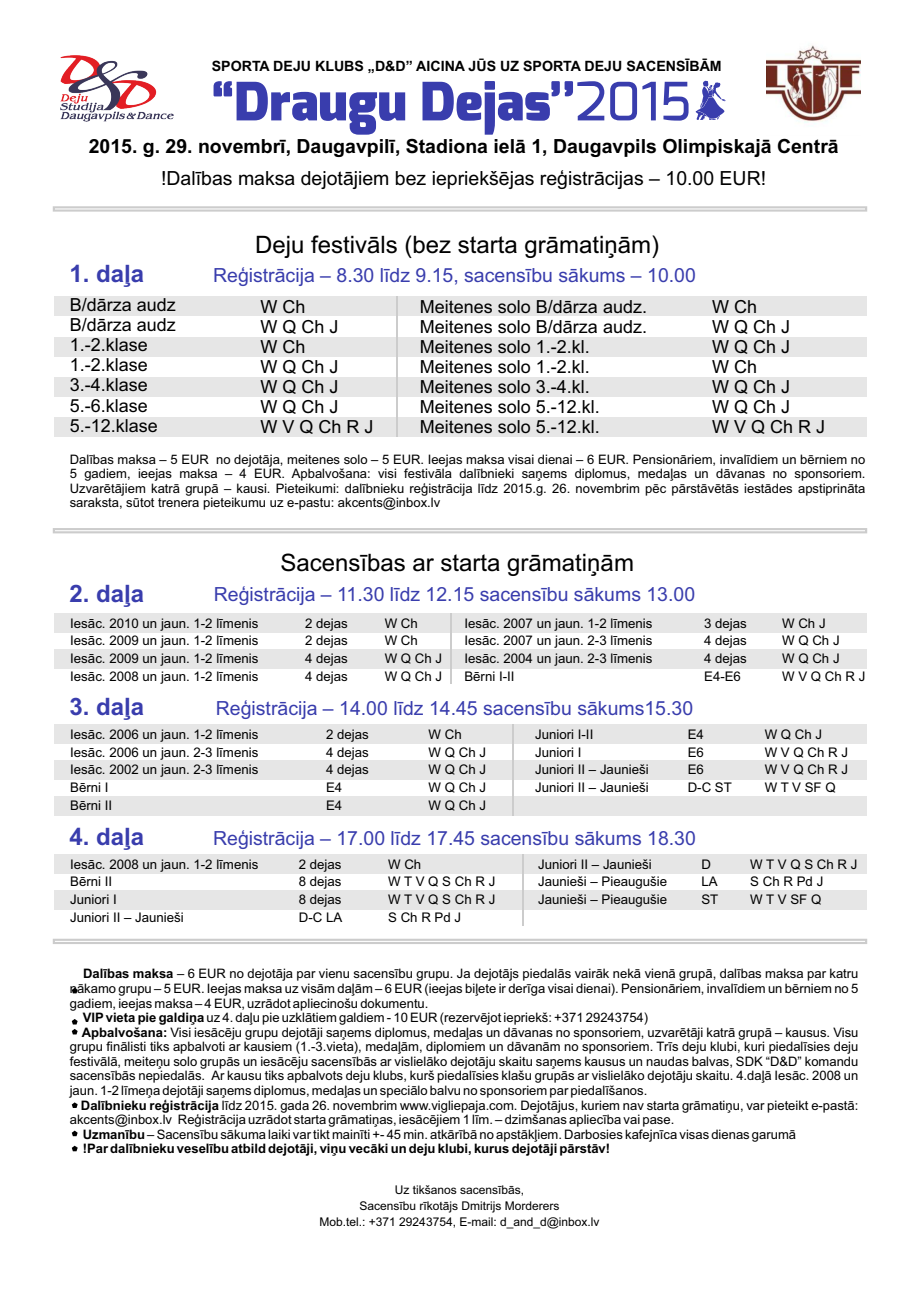
<style>
.page{position:relative;width:920px;height:1290px;background:#fff}
.page>*{position:absolute;margin:0;border:0;box-sizing:border-box;transform-origin:0 0}
.t1{font:24px "Arial";color:#000}
.t2{font:700 24px "Arial";color:#393dad}
.t3{font:19.5px "Arial";color:#393dad}
.t4{font:700 19.5px "Arial";color:#000}
.t5{font:19.5px "Arial";color:#000}
.t6{font:18px/20.1px "Arial";color:#000}
.t7{font:700 14.25px "Arial";color:#000}
.t8{font:13.2px/17.9px "Arial";color:#000}
.t9{font:13.05px/14.5px "Arial";color:#000;text-align:justify}
.t10{font:700 13.05px "Arial";color:#000}
.t11{font:12px/16px "Arial";color:#000;text-align:center}
.s1{font-weight:700}
</style>
<div class="page">
<div style="left:54px;top:796px;width:812px;height:19px;background:#e6e6e6"></div>
<div style="left:54px;top:649px;width:812px;height:20px;background:#e6e6e6"></div>
<div style="left:54px;top:613px;width:812px;height:20px;background:#e6e6e6"></div>
<div style="left:54px;top:337px;width:812px;height:19px;background:#e6e6e6"></div>
<div style="left:54px;top:377px;width:812px;height:20px;background:#e6e6e6"></div>
<div style="left:54px;top:417px;width:812px;height:20px;background:#e6e6e6"></div>
<div style="left:54px;top:296px;width:812px;height:19px;background:#e6e6e6"></div>
<img style="left:766px;top:45px;width:94px;height:79px">
<img style="left:60px;top:56px;width:113px;height:65px">
<svg style="left:214px;top:81px;width:474px;height:54px"></svg>
<div style="left:53px;top:206px;width:814px;height:6px;border:2px solid #ccc"></div>
<div style="left:53px;top:528px;width:814px;height:5px;border:2px solid #ccc"></div>
<div style="left:54px;top:760px;width:812px;height:20px;background:#e6e6e6"></div>
<div style="left:54px;top:724px;width:812px;height:20px;background:#e6e6e6"></div>
<div style="left:54px;top:890px;width:812px;height:19px;background:#e6e6e6"></div>
<div style="left:54px;top:854px;width:812px;height:20px;background:#e6e6e6"></div>
<hr style="left:450px;top:613px;width:2px;height:71px;background:#ccc">
<hr style="left:512px;top:724px;width:1px;height:91px;background:#ccc">
<hr style="left:522px;top:854px;width:1px;height:71px;background:#ccc">
<svg style="left:72px;top:988px;width:6px;height:5px"></svg>
<svg style="left:72px;top:1019px;width:6px;height:15px"></svg>
<svg style="left:72px;top:1102px;width:6px;height:6px"></svg>
<svg style="left:72px;top:1130px;width:6px;height:6px"></svg>
<svg style="left:72px;top:1146px;width:6px;height:5px"></svg>
<div style="left:53px;top:939px;width:814px;height:5px;border:2px solid #ccc"></div>
<hr style="left:396px;top:296px;width:2px;height:141px;background:#ccc">
<svg style="left:696px;top:80px;width:30px;height:40px"></svg>
<p class="t7" style="left:212px;top:61px;width:511px">SPORTA DEJU KLUBS „D&amp;D” AICINA JŪS UZ SPORTA DEJU SACENSĪBĀM</p>
<h2 class="t4" style="left:89px;top:138px;width:752px">2015. g. 29. novembrī, Daugavpilī, Stadiona ielā 1, Daugavpils Olimpiskajā Centrā</h2>
<h2 class="t5" style="left:161px;top:171px;width:606px">!Dalības maksa dejotājiem bez iepriekšējas reģistrācijas – 10.00 EUR!</h2>
<h1 class="t2" style="left:70px;top:265px;width:76px">1. daļa</h1>
<h1 class="t1" style="left:255px;top:235px;width:406px">Deju festivāls (bez starta grāmatiņām)</h1>
<h2 class="t3" style="left:213px;top:268px;width:484px">Reģistrācija – 8.30 līdz 9.15, sacensību sākums – 10.00</h2>
<h3 class="t6" style="left:70px;top:296px;width:108px">B/dārza audz<br>B/dārza audz<br>1.-2.klase<br>1.-2.klase<br>3.-4.klase<br>5.-6.klase<br>5.-12.klase</h3>
<h3 class="t6" style="left:260px;top:298px;width:115px">W Ch<br>W Q Ch J<br>W Ch<br>W Q Ch J<br>W Q Ch J<br>W Q Ch J<br>W V Q Ch R J</h3>
<h3 class="t6" style="left:712px;top:298px;width:115px">W Ch<br>W Q Ch J<br>W Q Ch J<br>W Ch<br>W Q Ch J<br>W Q Ch J<br>W V Q Ch R J</h3>
<h3 class="t6" style="left:420px;top:298px;width:229px">Meitenes solo B/dārza audz.<br>Meitenes solo B/dārza audz.<br>Meitenes solo 1.-2.kl.<br>Meitenes solo 1.-2.kl.<br>Meitenes solo 3.-4.kl.<br>Meitenes solo 5.-12.kl.<br>Meitenes solo 5.-12.kl.</h3>
<p class="t9" style="left:70px;top:453px;width:797px">Dalības maksa – 5 EUR no dejotāja, meitenes solo – 5 EUR. Ieejas maksa visai dienai – 6 EUR. Pensionāriem, invalīdiem un bērniem no 5 gadiem, ieejas maksa – 4 EUR. Apbalvošana: visi festivāla dalībnieki saņems diplomus, medaļas un dāvanas no sponsoriem.<br>Uzvarētājiem katrā grupā – kausi. Pieteikumi: dalībnieku reģistrācija līdz 2015.g. 26. novembrim pēc pārstāvētās iestādes apstiprināta saraksta, sūtot trenera pieteikumu uz e-pastu: akcents@inbox.lv</p>
<h1 class="t1" style="left:280px;top:554px;width:355px">Sacensības ar starta grāmatiņām</h1>
<h1 class="t2" style="left:70px;top:584px;width:76px">2. daļa</h1>
<h2 class="t3" style="left:214px;top:587px;width:483px">Reģistrācija – 11.30 līdz 12.15 sacensību sākums 13.00</h2>
<p class="t8" style="left:70px;top:615px;width:190px;text-align:justify">Iesāc. 2010 un jaun. 1-2 līmenis Iesāc. 2009 un jaun. 1-2 līmenis Iesāc. 2009 un jaun. 1-2 līmenis Iesāc. 2008 un jaun. 1-2 līmenis</p>
<p class="t8" style="left:305px;top:615px;width:44px;text-align:justify">2 dejas 2 dejas 4 dejas 4 dejas</p>
<p class="t8" style="left:385px;top:615px;width:59px">W Ch<br>W Ch<br>W Q Ch J<br>W Q Ch J</p>
<p class="t8" style="left:464px;top:615px;width:190px;text-align:justify">Iesāc. 2007 un jaun. 1-2 līmenis Iesāc. 2007 un jaun. 2-3 līmenis Iesāc. 2004 un jaun. 2-3 līmenis Bērni I-II</p>
<p class="t8" style="left:782px;top:615px;width:85px">W Ch J<br>W Q Ch J<br>W Q Ch J<br>W V Q Ch R J</p>
<p class="t8" style="left:704px;top:615px;width:44px;text-align:justify">3 dejas 4 dejas 4 dejas E4-E6</p>
<h1 class="t2" style="left:70px;top:698px;width:76px">3. daļa</h1>
<h2 class="t3" style="left:216px;top:701px;width:479px">Reģistrācija – 14.00 līdz 14.45 sacensību sākums15.30</h2>
<p class="t8" style="left:70px;top:726px;width:190px">Iesāc. 2006 un jaun. 1-2 līmenis<br>Iesāc. 2006 un jaun. 2-3 līmenis<br>Iesāc. 2002 un jaun. 2-3 līmenis<br>Bērni I<br>Bērni II</p>
<p class="t8" style="left:688px;top:726px;width:46px">E4<br>E6<br>E6<br>D-C ST</p>
<p class="t8" style="left:326px;top:726px;width:44px">2 dejas<br>4 dejas<br>4 dejas<br>E4<br>E4</p>
<p class="t8" style="left:429px;top:726px;width:59px">W Ch<br>W Q Ch J<br>W Q Ch J<br>W Q Ch J<br>W Q Ch J</p>
<p class="t8" style="left:535px;top:726px;width:115px">Juniori I-II<br>Juniori I<br>Juniori II – Jaunieši<br>Juniori II – Jaunieši</p>
<p class="t8" style="left:765px;top:726px;width:85px">W Q Ch J<br>W V Q Ch R J<br>W V Q Ch R J<br>W T V SF Q</p>
<h1 class="t2" style="left:70px;top:827px;width:76px">4. daļa</h1>
<h2 class="t3" style="left:213px;top:830px;width:484px">Reģistrācija – 17.00 līdz 17.45 sacensību sākums 18.30</h2>
<p class="t8" style="left:70px;top:856px;width:190px">Iesāc. 2008 un jaun. 1-2 līmenis<br>Bērni II<br>Juniori I<br>Juniori II – Jaunieši</p>
<p class="t8" style="left:299px;top:856px;width:45px;text-align:justify">2 dejas 8 dejas 8 dejas D-C LA</p>
<p class="t8" style="left:388px;top:856px;width:109px">W Ch<br>W T V Q S Ch R J<br>W T V Q S Ch R J<br>S Ch R Pd J</p>
<p class="t8" style="left:538px;top:856px;width:131px">Juniori II – Jaunieši<br>Jaunieši – Pieaugušie<br>Jaunieši – Pieaugušie</p>
<p class="t8" style="left:750px;top:856px;width:109px">W T V Q S Ch R J<br>S Ch R Pd J<br>W T V SF Q</p>
<p class="t8" style="left:701px;top:856px;width:18px">D<br>LA<br>ST</p>
<p class="t9" style="left:83px;top:968px;width:777px"><span class="s1">Dalības maksa</span> – 6 EUR no dejotāja par vienu sacensību grupu. Ja dejotājs piedalās vairāk nekā vienā grupā, dalības maksa par katru</p>
<p class="t9" style="left:70px;top:982px;width:790px">nākamo grupu – 5 EUR. Ieejas maksa uz visām daļām – 6 EUR (ieejas biļete ir derīga visai dienai). Pensionāriem, invalīdiem un bērniem no 5</p>
<p class="t9" style="left:70px;top:997px;width:360px">gadiem, ieejas maksa – 4 EUR, uzrādot apliecinošu dokumentu.</p>
<p class="t9" style="left:83px;top:1011px;width:567px"><span class="s1">VIPvieta pie galdiņa</span> uz 4. daļu pie uzklātiem galdiem - 10 EUR (rezervējot iepriekš: +371 29243754)</p>
<p class="t9" style="left:82px;top:1026px;width:778px"><span class="s1">Apbalvošana:</span> Visi iesācēju grupu dejotāji saņems diplomus, medaļas un dāvanas no sponsoriem, uzvarētāji katrā grupā – kausus. Visu</p>
<p class="t9" style="left:70px;top:1040px;width:790px">grupu finālisti tiks apbalvoti ar kausiem (1.-3.vieta), medaļām, diplomiem un dāvanām no sponsoriem. Trīs deju klubi, kuri piedalīsies deju</p>
<p class="t9" style="left:70px;top:1055px;width:790px">festivālā, meiteņu solo grupās un iesācēju sacensībās ar vislielāko dejotāju skaitu saņems kausus un naudas balvas, SDK “D&amp;D” komandu</p>
<p class="t9" style="left:70px;top:1070px;width:790px">sacensībās nepiedalās. Ar kausu tiks apbalvots deju klubs, kurš piedalīsies klašu grupās ar vislielāko dejotāju skaitu. 4.daļā Iesāc. 2008 un</p>
<p class="t9" style="left:70px;top:1084px;width:579px">jaun. 1-2 līmeņa dejotāji saņems diplomus, medaļas un speciālo balvu no sponsoriem par piedalīšanos.</p>
<p class="t9" style="left:81px;top:1099px;width:779px"><span class="s1">Dalībnieku reģistrācija</span> līdz 2015. gada 26. novembrim www.vigliepaja.com. Dejotājus, kuriem nav starta grāmatiņu, var pieteikt e-pastā:</p>
<p class="t9" style="left:70px;top:1113px;width:606px">akcents@inbox.lv Reģistrācija uzrādot starta grāmatiņas, iesācējiem 1 līm. – dzimšanas apliecība vai pase.</p>
<p class="t9" style="left:83px;top:1128px;width:715px"><span class="s1">Uzmanību</span> – Sacensību sākuma laiki var tikt mainīti +- 45 min. atkārībā no apstākļiem. Darbosies kafejnīca visas dienas garumā</p>
<p class="t10" style="left:83px;top:1144px;width:529px">!Par dalībnieku veselību atbild dejotāji, viņu vecāki un deju klubi, kurus dejotāji pārstāv!</p>
<p class="t11" style="left:320px;top:1182px;width:282px">Uz tikšanos sacensībās,<br>Sacensību rīkotājs Dmitrijs Morderers<br>Mob.tel.: +371 29243754, E-mail: d_and_d@inbox.lv</p>
</div>
